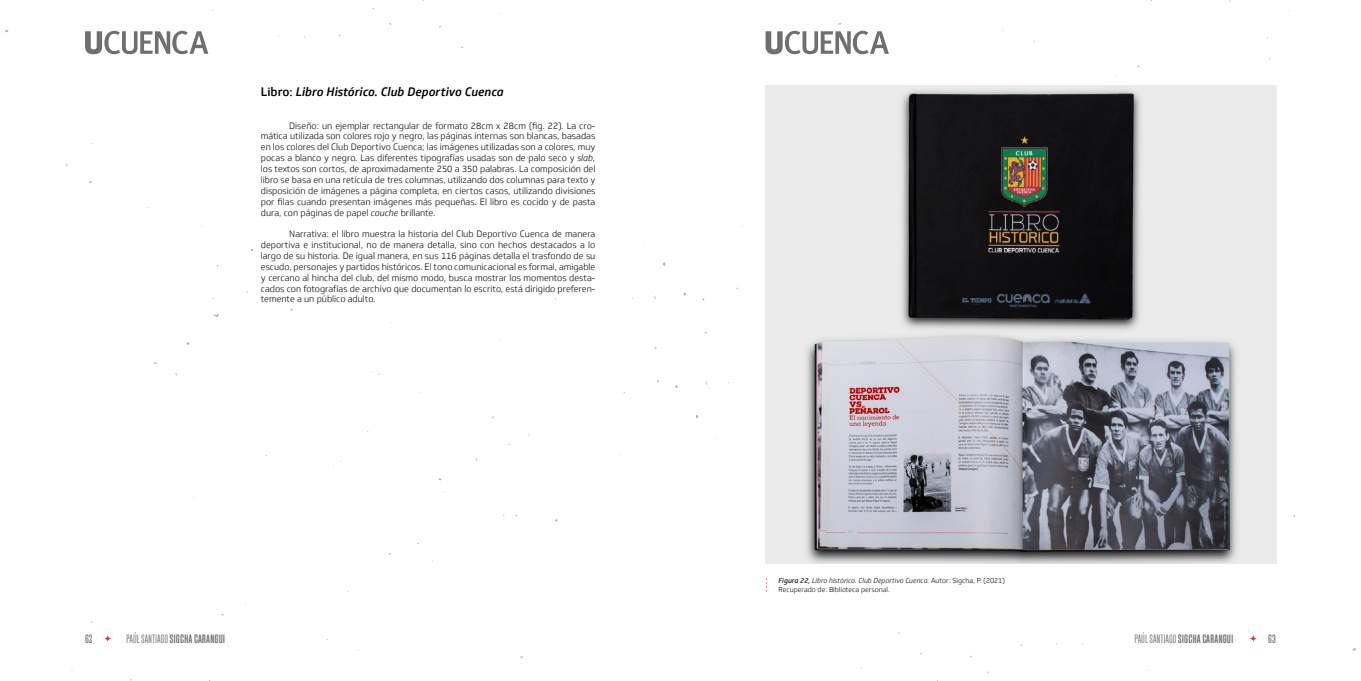
<style>
.page{position:relative;width:1361px;height:681px;background:#fff}
.page>*{position:absolute;margin:0;border:0;box-sizing:border-box;transform-origin:0 0}
.t1{font:500 condensed 12px "Fixture";color:#706f6f}
.t2{font:italic 500 12px "Soleto";color:#000}
.t3{font:condensed 12px "Fixture";color:#706f6f}
.t4{font:300 9px/10.9px "Soleto";color:#000;text-align:justify}
.t5{font:300 7px/9px "Soleto";color:#000}
.s1{font-style:normal}
.s2{font-style:italic}
.s3{font-weight:400;font-style:italic}
.s4{font-weight:300}
</style>
<div class="page">
<svg style="left:213px;top:314px;width:6px;height:3px"></svg>
<svg style="left:104px;top:634px;width:8px;height:8px"></svg>
<svg style="left:85px;top:31px;width:123px;height:23px"></svg>
<svg style="left:765px;top:31px;width:124px;height:23px"></svg>
<svg style="left:1249px;top:634px;width:8px;height:8px"></svg>
<svg style="left:766px;top:578px;width:2px;height:13px"></svg>
<img style="left:765px;top:85px;width:511px;height:478px">
<h1 class="t2" style="left:261px;top:84px;width:244px"><span class="s1">Libro:</span> Libro Histórico. Club Deportivo Cuenca</h1>
<p class="t4" style="left:261px;top:120px;width:336px;text-indent:28px">Diseño: un ejemplar rectangular de formato 28cm x 28cm (fig. 22). La cro&shy;mática utilizada son colores rojo y negro, las páginas internas son blancas, basadas en los colores del Club Deportivo Cuenca; las imágenes utilizadas son a colores, muy pocas a blanco y negro. Las diferentes tipografías usadas son de palo seco y <span class="s2">slab, </span>los textos son cortos, de aproximadamente 250 a 350 palabras. La composición del libro se basa en una retícula de tres columnas, utilizando dos columnas para texto y disposición de imágenes a página completa, en ciertos casos, utilizando divisiones por filas cuando presentan imágenes más pequeñas. El libro es cocido y de pasta dura, con páginas de papel <span class="s2">couche</span> brillante.</p>
<p class="t4" style="left:261px;top:228px;width:336px;text-indent:28px">Narrativa: el libro muestra la historia del Club Deportivo Cuenca de manera deportiva e institucional, no de manera detalla, sino con hechos destacados a lo largo de su historia. De igual manera, en sus 116 páginas detalla el trasfondo de su escudo, personajes y partidos históricos. El tono comunicacional es formal, amigable y cercano al hincha del club, del mismo modo, busca mostrar los momentos desta&shy;cados con fotografías de archivo que documentan lo escrito, está dirigido preferen&shy;temente a un público adulto.</p>
<p class="t5" style="left:778px;top:576px;width:228px"><span class="s3">Figura 22,</span> <span class="s2">Libro histórico. Club Deportivo Cuenca.</span> Autor: Sigcha, P. (2021)<br>Recuperado de: Biblioteca personal.</p>
<h1 class="t3" style="left:85px;top:631px;width:9px">62</h1>
<h1 class="t1" style="left:126px;top:631px;width:101px"><span class="s4">PAÚL SANTIAGO</span> SIGCHA CARANGUI</h1>
<h1 class="t1" style="left:1134px;top:631px;width:101px"><span class="s4">PAÚL SANTIAGO</span> SIGCHA CARANGUI</h1>
<h1 class="t3" style="left:1268px;top:631px;width:9px">63</h1>
</div>
